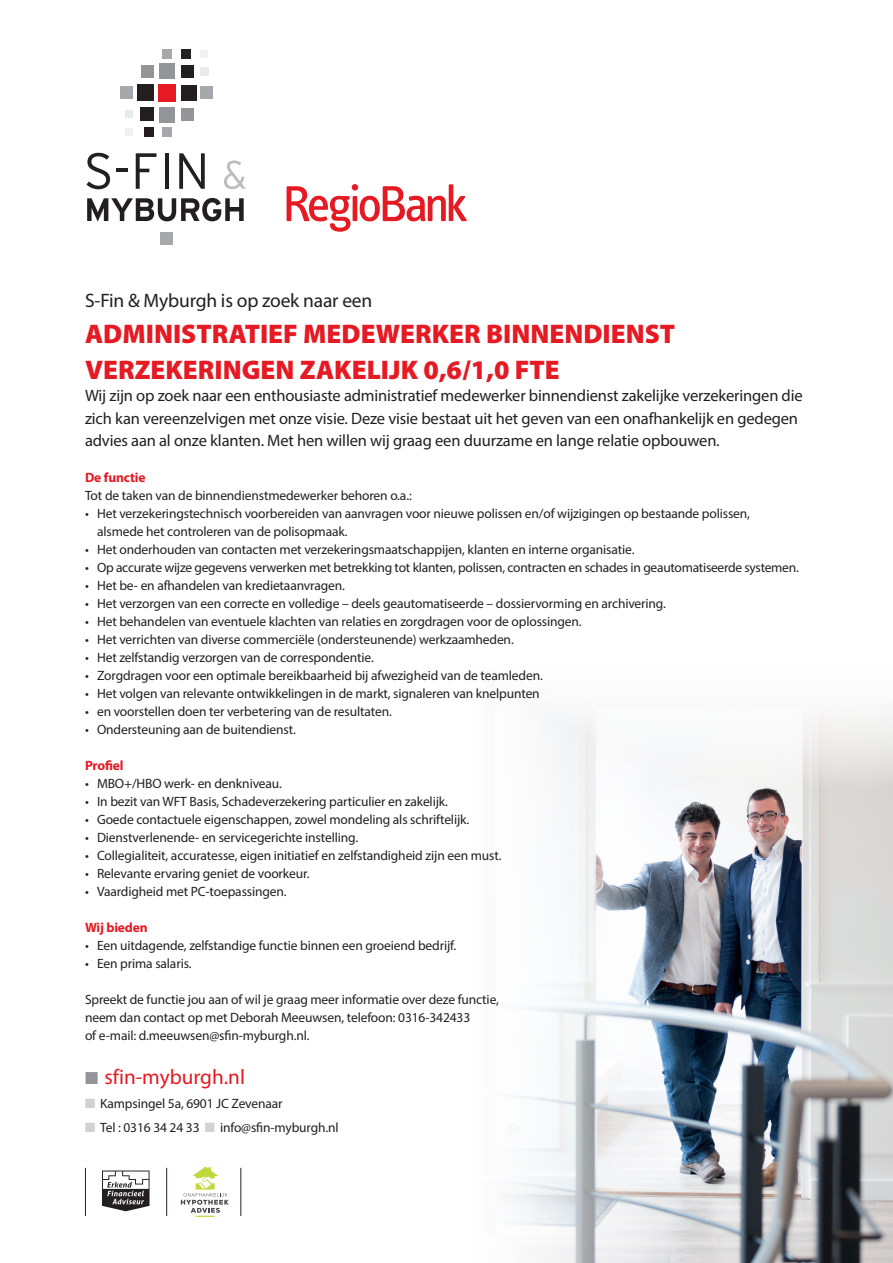
<style>
.page{position:relative;width:893px;height:1263px;background:#fff}
.page>*{position:absolute;margin:0;border:0;box-sizing:border-box;transform-origin:0 0}
.t1{font:900 27px/36px "Myriad Pro";color:#e51a23}
.t2{font:21.15px "Myriad Pro";color:#e51a23}
.t3{font:19.5px "Myriad Pro";letter-spacing:-.01em;color:#231f20}
.t4{font:16.5px/22.5px "Myriad Pro";letter-spacing:-.01em;color:#231f20}
.t5{font:13.5px/18px "Myriad Pro";letter-spacing:-.01em;color:#231f20}
.t6{font:700 13.5px "Myriad Pro";letter-spacing:-.01em;color:#e51a23}
.s1{color:#939598}
.s2{color:#d1d2d4}
</style>
<div class="page">
<img style="left:509px;top:712px;width:384px;height:551px">
<svg style="left:287px;top:184px;width:180px;height:48px"></svg>
<div style="left:158px;top:84px;width:17px;height:17px;background:#e51a23"></div>
<div style="left:181px;top:85px;width:15px;height:15px;background:#231f20"></div>
<div style="left:181px;top:65px;width:12px;height:13px;background:#231f20"></div>
<div style="left:181px;top:108px;width:12px;height:13px;background:#939598"></div>
<div style="left:137px;top:85px;width:16px;height:16px;background:#231f20"></div>
<div style="left:120px;top:86px;width:13px;height:13px;background:#a7a8ac"></div>
<div style="left:200px;top:86px;width:13px;height:13px;background:#a7a8ac"></div>
<div style="left:125px;top:110px;width:8px;height:8px;background:#e9eaeb"></div>
<div style="left:162px;top:49px;width:9px;height:10px;background:#a7a8ac"></div>
<div style="left:181px;top:49px;width:9px;height:10px;background:#231f20"></div>
<div style="left:200px;top:50px;width:8px;height:8px;background:#f0f1f2"></div>
<div style="left:125px;top:128px;width:8px;height:8px;background:#f0f1f2"></div>
<div style="left:144px;top:127px;width:9px;height:10px;background:#231f20"></div>
<div style="left:162px;top:127px;width:9px;height:10px;background:#a7a8ac"></div>
<div style="left:200px;top:67px;width:8px;height:9px;background:#e9eaeb"></div>
<div style="left:140px;top:107px;width:13px;height:13px;background:#231f20"></div>
<div style="left:141px;top:65px;width:12px;height:13px;background:#939598"></div>
<div style="left:159px;top:63px;width:15px;height:16px;background:#939598"></div>
<div style="left:159px;top:107px;width:15px;height:16px;background:#939598"></div>
<div style="left:160px;top:232px;width:13px;height:13px;background:#a7a8ac"></div>
<svg style="left:86px;top:153px;width:24px;height:36px"></svg>
<hr style="left:116px;top:168px;width:11px;height:4px;background:#231f20">
<svg style="left:136px;top:153px;width:21px;height:36px"></svg>
<hr style="left:165px;top:153px;width:4px;height:36px;background:#231f20">
<svg style="left:179px;top:153px;width:26px;height:36px"></svg>
<svg style="left:224px;top:160px;width:22px;height:29px"></svg>
<svg style="left:87px;top:198px;width:157px;height:24px"></svg>
<svg style="left:102px;top:1170px;width:48px;height:41px"></svg>
<svg style="left:181px;top:1166px;width:48px;height:51px"></svg>
<hr style="left:166px;top:1168px;width:1px;height:48px;background:#231f20">
<hr style="left:85px;top:1168px;width:1px;height:48px;background:#231f20">
<hr style="left:240px;top:1168px;width:1px;height:48px;background:#231f20">
<h3 class="t3" style="left:85px;top:288px;width:289px">S-Fin &amp; Myburgh is op zoek naar een</h3>
<h1 class="t1" style="left:85px;top:316px;width:592px">ADMINISTRATIEF MEDEWERKER BINNENDIENST<br>VERZEKERINGEN ZAKELIJK 0,6/1,0 FTE</h1>
<p class="t4" style="left:85px;top:384px;width:719px">Wij zijn op zoek naar een enthousiaste administratief medewerker binnendienst zakelijke verzekeringen die zich kan vereenzelvigen met onze visie. Deze visie bestaat uit het geven van een onafhankelijk en gedegen advies aan al onze klanten. Met hen willen wij graag een duurzame en lange relatie opbouwen.</p>
<p class="t6" style="left:85px;top:469px;width:62px">De functie</p>
<p class="t5" style="left:85px;top:487px;width:328px">Tot de taken van de binnendienstmedewerker behoren o.a.:</p>
<p class="t5" style="left:97px;top:505px;width:654px;text-indent:-12px">• Het verzekeringstechnisch voorbereiden van aanvragen voor nieuwe polissen en/of wijzigingen op bestaande polissen, alsmede het controleren van de polisopmaak.</p>
<p class="t5" style="left:85px;top:541px;width:551px">• Het onderhouden van contacten met verzekeringsmaatschappijen, klanten en interne organisatie.</p>
<p class="t5" style="left:85px;top:559px;width:715px">• Op accurate wijze gegevens verwerken met betrekking tot klanten, polissen, contracten en schades in geautomatiseerde systemen.</p>
<p class="t5" style="left:85px;top:577px;width:261px">• Het be- en afhandelen van kredietaanvragen.</p>
<p class="t5" style="left:85px;top:595px;width:582px">• Het verzorgen van een correcte en volledige – deels geautomatiseerde – dossiervorming en archivering.</p>
<p class="t5" style="left:85px;top:613px;width:498px">• Het behandelen van eventuele klachten van relaties en zorgdragen voor de oplossingen.</p>
<p class="t5" style="left:85px;top:631px;width:430px">• Het verrichten van diverse commerciële (ondersteunende) werkzaamheden.</p>
<p class="t5" style="left:85px;top:649px;width:290px">• Het zelfstandig verzorgen van de correspondentie.</p>
<p class="t5" style="left:85px;top:667px;width:459px">• Zorgdragen voor een optimale bereikbaarheid bij afwezigheid van de teamleden.</p>
<p class="t5" style="left:85px;top:685px;width:456px">• Het volgen van relevante ontwikkelingen in de markt, signaleren van knelpunten</p>
<p class="t5" style="left:85px;top:703px;width:308px">• en voorstellen doen ter verbetering van de resultaten.</p>
<p class="t5" style="left:85px;top:721px;width:212px">• Ondersteuning aan de buitendienst.</p>
<p class="t6" style="left:85px;top:757px;width:40px">Profiel</p>
<p class="t5" style="left:85px;top:775px;width:198px">• MBO+/HBO werk- en denkniveau.</p>
<p class="t5" style="left:85px;top:793px;width:364px">• In bezit van WFT Basis, Schadeverzekering particulier en zakelijk.</p>
<p class="t5" style="left:85px;top:811px;width:386px">• Goede contactuele eigenschappen, zowel mondeling als schriftelijk.</p>
<p class="t5" style="left:85px;top:829px;width:275px">• Dienstverlenende- en servicegerichte instelling.</p>
<p class="t5" style="left:85px;top:847px;width:418px">• Collegialiteit, accuratesse, eigen initiatief en zelfstandigheid zijn een must.</p>
<p class="t5" style="left:85px;top:865px;width:226px">• Relevante ervaring geniet de voorkeur.</p>
<p class="t5" style="left:85px;top:883px;width:203px">• Vaardigheid met PC-toepassingen.</p>
<p class="t6" style="left:85px;top:919px;width:64px">Wij bieden</p>
<p class="t5" style="left:85px;top:937px;width:373px">• Een uitdagende, zelfstandige functie binnen een groeiend bedrijf.</p>
<p class="t5" style="left:85px;top:955px;width:108px">• Een prima salaris.</p>
<p class="t5" style="left:85px;top:991px;width:415px">Spreekt de functie jou aan of wil je graag meer informatie over deze functie, neem dan contact op met Deborah Meeuwsen, telefoon: 0316-342433<br>of e-mail: d.meeuwsen@sfin-myburgh.nl.</p>
<h2 class="t2" style="left:85px;top:1063px;width:161px"><span class="s1">■</span> sfin-myburgh.nl</h2>
<p class="t5" style="left:85px;top:1094px;width:199px"><span class="s2">■</span> Kampsingel 5a, 6901 JC Zevenaar</p>
<p class="t5" style="left:85px;top:1118px;width:255px"><span class="s2">■</span> Tel : 0316 34 24 33 <span class="s2">■</span> info@sfin-myburgh.nl</p>
</div>
